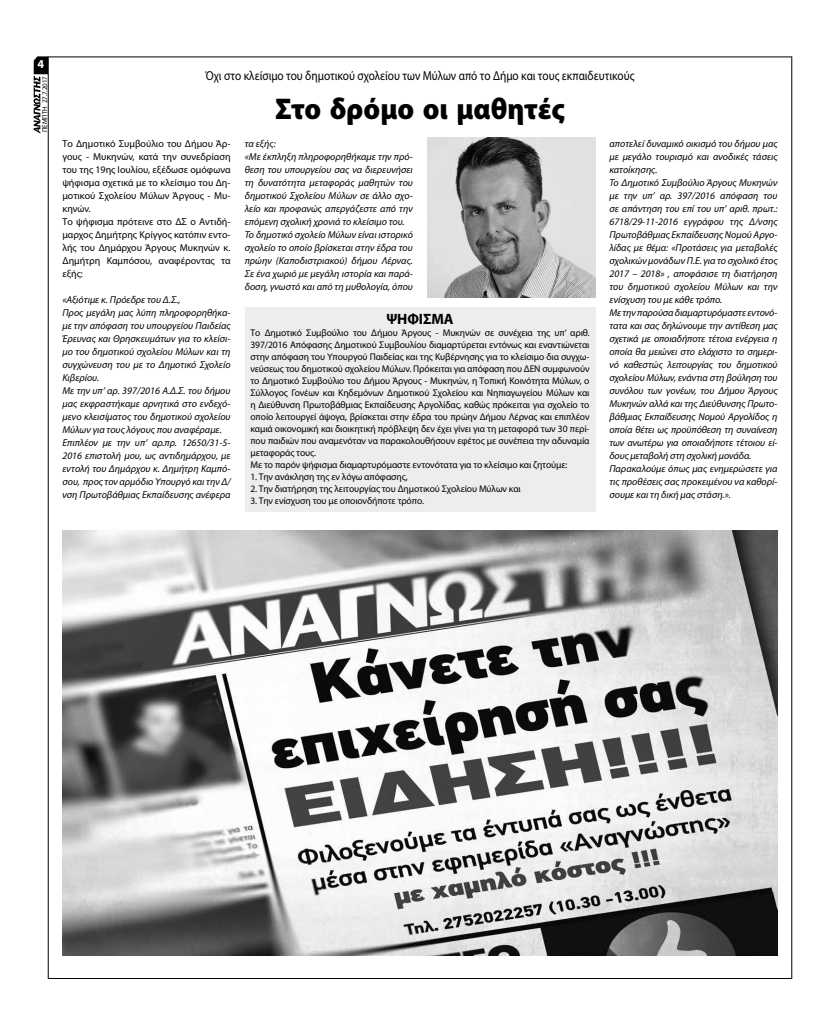
<style>
.page{position:relative;width:823px;height:1035px;background:#fff}
.page>*{position:absolute;margin:0;border:0;box-sizing:border-box;transform-origin:0 0}
.t1{font:900 30px "Myriad Pro";color:#000;scale:.95 1}
.t2{font:700 15px "Myriad Pro";letter-spacing:-.01em;color:#000}
.t3{font:13px "Myriad Pro";color:#000;scale:.87 1}
.t4{font:700 12px "Myriad Pro";color:#fff}
.t5{font:italic 10px/13px "Myriad Pro";color:#000}
.t6{font:10px/13px "Myriad Pro";color:#000}
.t7{font:9.7px/12px "Myriad Pro";letter-spacing:-.01em;color:#000}
.t8{font:7px "Myriad Pro";letter-spacing:-.01em;color:#000}
</style>
<div class="page">
<hr style="left:48px;top:57px;width:743px;height:1px;background:#000">
<hr style="left:48px;top:978px;width:743px;height:1px;background:#000">
<hr style="left:791px;top:56px;width:1px;height:923px;background:#000">
<hr style="left:48px;top:56px;width:1px;height:923px;background:#000">
<svg style="left:34px;top:56px;width:14px;height:77px"></svg>
<img style="left:62px;top:530px;width:715px;height:425px">
<div style="left:244px;top:307px;width:351px;height:204px;background:#ededed"></div>
<img style="left:427px;top:137px;width:168px;height:160px">
<p class="t4" style="left:37px;top:57px;width:8px">4</p>
<p class="t8" style="left:40px;top:132px;width:57px;rotate:-90deg">ΠΕΜΠΤΗ 27.7.2017</p>
<h3 class="t3" style="left:205px;top:68px;width:494px">Όχι στο κλείσιμο του δημοτικού σχολείου των Μύλων από το Δήμο και τους εκπαιδευτικούς</h3>
<h1 class="t1" style="left:275px;top:89px;width:306px">Στο δρόμο οι μαθητές</h1>
<p class="t6" style="left:62px;top:137px;width:169px">Το Δημοτικό Συμβούλιο του Δήμου Άρ&shy;γους - Μυκηνών, κατά την συνεδρίαση του της 19ης Ιουλίου, εξέδωσε ομόφωνα ψήφισμα σχετικά με το κλείσιμο του Δη&shy;μοτικού Σχολείου Μύλων Άργους - Μυ&shy;κηνών.<br>Το ψήφισμα πρότεινε στο ΔΣ ο Αντιδή&shy;μαρχος Δημήτρης Κρίγγος κατόπιν εντο&shy;λής του Δημάρχου Άργους Μυκηνών κ.<br>Δημήτρη Καμπόσου, αναφέροντας τα εξής:</p>
<p class="t5" style="left:62px;top:293px;width:169px">«Αξιότιμε κ. Πρόεδρε του Δ.Σ.,<br>Προς μεγάλη μας λύπη πληροφορηθήκα&shy;με την απόφαση του υπουργείου Παιδείας Έρευνας και Θρησκευμάτων για το κλείσι&shy;μο του δημοτικού σχολείου Μύλων και τη συγχώνευση του με το Δημοτικό Σχολείο Κιβερίου.<br>Με την υπ’ αρ. 397/2016 Α.Δ.Σ. του δήμου μας εκφραστήκαμε αρνητικά στο ενδεχό&shy;μενο κλεισίματος του δημοτικού σχολείου Μύλων για τους λόγους που αναφέραμε.<br>Επιπλέον με την υπ’ αρ.πρ. 12650/31-5- 2016 επιστολή μου, ως αντιδημάρχου, με εντολή του Δημάρχου κ. Δημήτρη Καμπό&shy;σου, προς τον αρμόδιο Υπουργό και την Δ/ νση Πρωτοβάθμιας Εκπαίδευσης ανέφερα</p>
<p class="t5" style="left:244px;top:137px;width:169px">τα εξής:<br>«Με έκπληξη πληροφορηθήκαμε την πρό&shy;θεση του υπουργείου σας να διερευνήσει τη δυνατότητα μεταφοράς μαθητών του δημοτικού Σχολείου Μύλων σε άλλο σχο&shy;λείο και προφανώς απεργάζεστε από την επόμενη σχολική χρονιά το κλείσιμο του.<br>Το δημοτικό σχολείο Μύλων είναι ιστορικό σχολείο το οποίο βρίσκεται στην έδρα του πρώην (Καποδιστριακού) δήμου Λέρνας.<br>Σε ένα χωριό με μεγάλη ιστορία και παρά&shy;δοση, γνωστό και από τη μυθολογία, όπου</p>
<p class="t5" style="left:609px;top:137px;width:169px">αποτελεί δυναμικό οικισμό του δήμου μας με μεγάλο τουρισμό και ανοδικές τάσεις κατοίκησης.<br>Το Δημοτικό Συμβούλιο Άργους Μυκηνών με την υπ’ αρ. 397/2016 απόφαση του σε απάντηση του επί του υπ’ αριθ. πρωτ.:<br>6718/29-11-2016 εγγράφου της Δ/νσης Πρωτοβάθμιας Εκπαίδευσης Νομού Αργο&shy;λίδας με θέμα: «Προτάσεις για μεταβολές σχολικών μονάδων Π.Ε. για το σχολικό έτος 2017 – 2018» , αποφάσισε τη διατήρηση του δημοτικού σχολείου Μύλων και την ενίσχυση του με κάθε τρόπο.<br>Με την παρούσα διαμαρτυρόμαστε εντονό&shy;τατα και σας δηλώνουμε την αντίθεση μας σχετικά με οποιαδήποτε τέτοια ενέργεια η οποία θα μειώνει στο ελάχιστο το σημερι&shy;νό καθεστώς λειτουργίας του δημοτικού σχολείου Μύλων, ενάντια στη βούληση του συνόλου των γονέων, του Δήμου Άργους Μυκηνών αλλά και της Διεύθυνσης Πρωτο&shy;βάθμιας Εκπαίδευσης Νομού Αργολίδος η οποία θέτει ως προϋπόθεση τη συναίνεση των ανωτέρω για οποιαδήποτε τέτοιου εί&shy;δους μεταβολή στη σχολική μονάδα.<br>Παρακαλούμε όπως μας ενημερώσετε για τις προθέσεις σας προκειμένου να καθορί&shy;σουμε και τη δική μας στάση.».</p>
<h2 class="t2" style="left:386px;top:309px;width:69px">ΨΗΦΙΣΜΑ</h2>
<p class="t7" style="left:250px;top:326px;width:340px">Το Δημοτικό Συμβούλιο του Δήμου Άργους - Μυκηνών σε συνέχεια της υπ’ αριθ.<br>397/2016 Απόφασης Δημοτικού Συμβουλίου διαμαρτύρεται εντόνως και εναντιώνεται στην απόφαση του Υπουργού Παιδείας και της Κυβέρνησης για το κλείσιμο δια συγχω&shy;νεύσεως του δημοτικού σχολείου Μύλων. Πρόκειται για απόφαση που ΔΕΝ συμφωνούν το Δημοτικό Συμβούλιο του Δήμου Άργους - Μυκηνών, η Τοπική Κοινότητα Μύλων, ο Σύλλογος Γονέων και Κηδεμόνων Δημοτικού Σχολείου και Νηπιαγωγείου Μύλων και η Διεύθυνση Πρωτοβάθμιας Εκπαίδευσης Αργολίδας, καθώς πρόκειται για σχολείο το οποίο λειτουργεί άψογα, βρίσκεται στην έδρα του πρώην Δήμου Λέρνας και επιπλέον καμιά οικονομική και διοικητική πρόβλεψη δεν έχει γίνει για τη μεταφορά των 30 περί&shy;που παιδιών που αναμενόταν να παρακολουθήσουν εφέτος με συνέπεια την αδυναμία μεταφοράς τους.<br>Με το παρόν ψήφισμα διαμαρτυρόμαστε εντονότατα για το κλείσιμο και ζητούμε:</p>
<p class="t7" style="left:250px;top:470px;width:159px">1. Την ανάκληση της εν λόγω απόφασης,</p>
<p class="t7" style="left:250px;top:482px;width:272px">2. Την διατήρηση της λειτουργίας του Δημοτικού Σχολείου Μύλων και</p>
<p class="t7" style="left:250px;top:494px;width:175px">3. Την ενίσχυση του με οποιονδήποτε τρόπο.</p>
</div>
